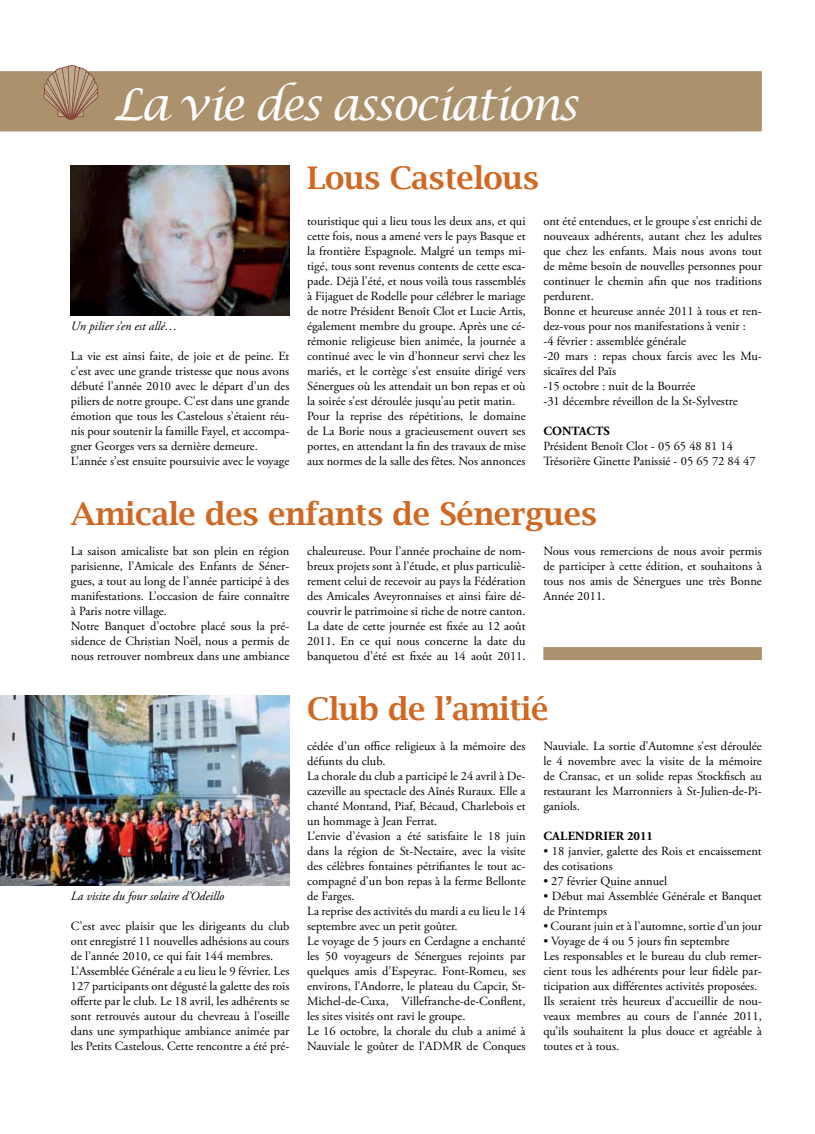
<style>
.page{position:relative;width:815px;height:1134px;background:#fff}
.page>*{position:absolute;margin:0;border:0;box-sizing:border-box;transform-origin:0 0}
.t1{font:italic 43.75px "Lucida Calligraphy";letter-spacing:-.06em;color:#fff}
.t2{font:600 31.25px "Lucida Bright";letter-spacing:-.01em;color:#d06823}
.t3{font:12.5px/15px "Adobe Garamond Pro";color:#000}
.t4{font:italic 12.5px "Adobe Garamond Pro";color:#000}
.t5{font:700 12.5px "Adobe Garamond Pro";color:#000}
</style>
<div class="page">
<img style="left:0;top:696px;width:289px;height:189px">
<div style="left:0;top:71px;width:762px;height:60px;background:#ac916d"></div>
<svg style="left:43px;top:65px;width:55px;height:55px;background:#b0937a"></svg>
<svg style="left:543px;top:647px;width:219px;height:13px;background:#ac916e"></svg>
<img style="left:71px;top:165px;width:218px;height:150px">
<h1 class="t1" style="left:114px;top:78px;width:466px">La vie des associations</h1>
<p class="t4" style="left:71px;top:319px;width:108px">Un pilier s’en est allé…</p>
<p class="t3" style="left:71px;top:349px;width:220px">La vie est ainsi faite, de joie et de peine. Et c’est avec une grande tristesse que nous avons débuté l’année 2010 avec le départ d’un des piliers de notre groupe. C’est dans une grande émotion que tous les Castelous s’étaient réu&shy;nis pour soutenir la famille Fayel, et accompa&shy;gner Georges vers sa dernière demeure.<br>L’année s’est ensuite poursuivie avec le voyage</p>
<h2 class="t2" style="left:307px;top:160px;width:234px">Lous Castelous</h2>
<p class="t3" style="left:307px;top:214px;width:220px">touristique qui a lieu tous les deux ans, et qui cette fois, nous a amené vers le pays Basque et la frontière Espagnole. Malgré un temps mi&shy;tigé, tous sont revenus contents de cette esca&shy;pade. Déjà l’été, et nous voilà tous rassemblés à Fijaguet de Rodelle pour célébrer le mariage de notre Président Benoît Clot et Lucie Artis, également membre du groupe. Après une cé&shy;rémonie religieuse bien animée, la journée a continué avec le vin d’honneur servi chez les mariés, et le cortège s’est ensuite dirigé vers Sénergues où les attendait un bon repas et où la soirée s’est déroulée jusqu’au petit matin.<br>Pour la reprise des répétitions, le domaine de La Borie nous a gracieusement ouvert ses portes, en attendant la fin des travaux de mise aux normes de la salle des fêtes. Nos annonces</p>
<p class="t3" style="left:543px;top:214px;width:220px">ont été entendues, et le groupe s’est enrichi de nouveaux adhérents, autant chez les adultes que chez les enfants. Mais nous avons tout de même besoin de nouvelles personnes pour continuer le chemin afin que nos traditions perdurent.<br>Bonne et heureuse année 2011 à tous et ren&shy;dez-vous pour nos manifestations à venir :<br>-4 février : assemblée générale<br>-20 mars : repas choux farcis avec les Mu&shy;sicaïres del Païs<br>-15 octobre : nuit de la Bourrée<br>-31 décembre réveillon de la St-Sylvestre</p>
<p class="t5" style="left:543px;top:424px;width:28px">CONTACTS</p>
<p class="t3" style="left:543px;top:439px;width:214px">Président Benoît Clot - 05 65 48 81 14<br>Trésorière Ginette Panissié - 05 65 72 84 47</p>
<h2 class="t2" style="left:71px;top:496px;width:528px">Amicale des enfants de Sénergues</h2>
<p class="t3" style="left:71px;top:544px;width:220px">La saison amicaliste bat son plein en région parisienne, l’Amicale des Enfants de Séner&shy;gues, a tout au long de l’année participé à des manifestations. L’occasion de faire connaître à Paris notre village.<br>Notre Banquet d’octobre placé sous la pré&shy;sidence de Christian Noël, nous a permis de nous retrouver nombreux dans une ambiance</p>
<p class="t3" style="left:307px;top:544px;width:220px;text-align:justify">chaleureuse. Pour l’année prochaine de nom&shy;breux projets sont à l’étude, et plus particuliè&shy;rement celui de recevoir au pays la Fédération des Amicales Aveyronnaises et ainsi faire dé&shy;couvrir le patrimoine si riche de notre canton.<br>La date de cette journée est fixée au 12 août 2011. En ce qui nous concerne la date du banquetou d’été est fixée au 14 août 2011.</p>
<p class="t3" style="left:543px;top:544px;width:220px;text-align:justify">Nous vous remercions de nous avoir permis de participer à cette édition, et souhaitons à tous nos amis de Sénergues une très Bonne Année 2011.</p>
<p class="t4" style="left:71px;top:889px;width:155px">La visite du four solaire d’Odeillo</p>
<p class="t3" style="left:71px;top:919px;width:220px">C’est avec plaisir que les dirigeants du club ont enregistré 11 nouvelles adhésions au cours de l’année 2010, ce qui fait 144 membres.<br>L’Assemblée Générale a eu lieu le 9 février. Les 127 participants ont dégusté la galette des rois offerte par le club. Le 18 avril, les adhérents se sont retrouvés autour du chevreau à l’oseille dans une sympathique ambiance animée par les Petits Castelous. Cette rencontre a été pré-</p>
<h2 class="t2" style="left:307px;top:691px;width:243px">Club de l’amitié</h2>
<p class="t3" style="left:307px;top:739px;width:220px">cédée d’un office religieux à la mémoire des défunts du club.<br>La chorale du club a participé le 24 avril à De&shy;cazeville au spectacle des Aînés Ruraux. Elle a chanté Montand, Piaf, Bécaud, Charlebois et un hommage à Jean Ferrat.<br>L’envie d’évasion a été satisfaite le 18 juin dans la région de St-Nectaire, avec la visite des célèbres fontaines pétrifiantes le tout ac&shy;compagné d’un bon repas à la ferme Bellonte de Farges.<br>La reprise des activités du mardi a eu lieu le 14 septembre avec un petit goûter.<br>Le voyage de 5 jours en Cerdagne a enchanté les 50 voyageurs de Sénergues rejoints par quelques amis d’Espeyrac. Font-Romeu, ses environs, l’Andorre, le plateau du Capcir, St-Michel-de-Cuxa, Villefranche-de-Conflent, les sites visités ont ravi le groupe.<br>Le 16 octobre, la chorale du club a animé à Nauviale le goûter de l’ADMR de Conques</p>
<p class="t3" style="left:543px;top:739px;width:220px;text-align:justify">Nauviale. La sortie d’Automne s’est déroulée le 4 novembre avec la visite de la mémoire de Cransac, et un solide repas Stockfisch au restaurant les Marronniers à St-Julien-de-Pi&shy;ganiols.</p>
<p class="t5" style="left:543px;top:829px;width:18px">CALEN</p>
<p class="t5" style="left:585px;top:829px;width:19px">DRIER</p>
<p class="t5" style="left:627px;top:829px;width:27px">2011</p>
<p class="t3" style="left:543px;top:844px;width:220px">• 18 janvier, galette des Rois et encaissement des cotisations</p>
<p class="t3" style="left:543px;top:874px;width:125px">• 27 février Quine annuel</p>
<p class="t3" style="left:543px;top:889px;width:220px">• Début mai Assemblée Générale et Banquet de Printemps</p>
<p class="t3" style="left:543px;top:919px;width:220px">• Courant juin et à l’automne, sortie d’un jour</p>
<p class="t3" style="left:543px;top:934px;width:220px">• Voyage de 4 ou 5 jours fin septembre<br>Les responsables et le bureau du club remer&shy;cient tous les adhérents pour leur fidèle par&shy;ticipation aux différentes activités proposées.<br>Ils seraient très heureux d’accueillir de nou&shy;veaux membres au cours de l’année 2011, qu’ils souhaitent la plus douce et agréable à toutes et à tous.</p>
</div>
